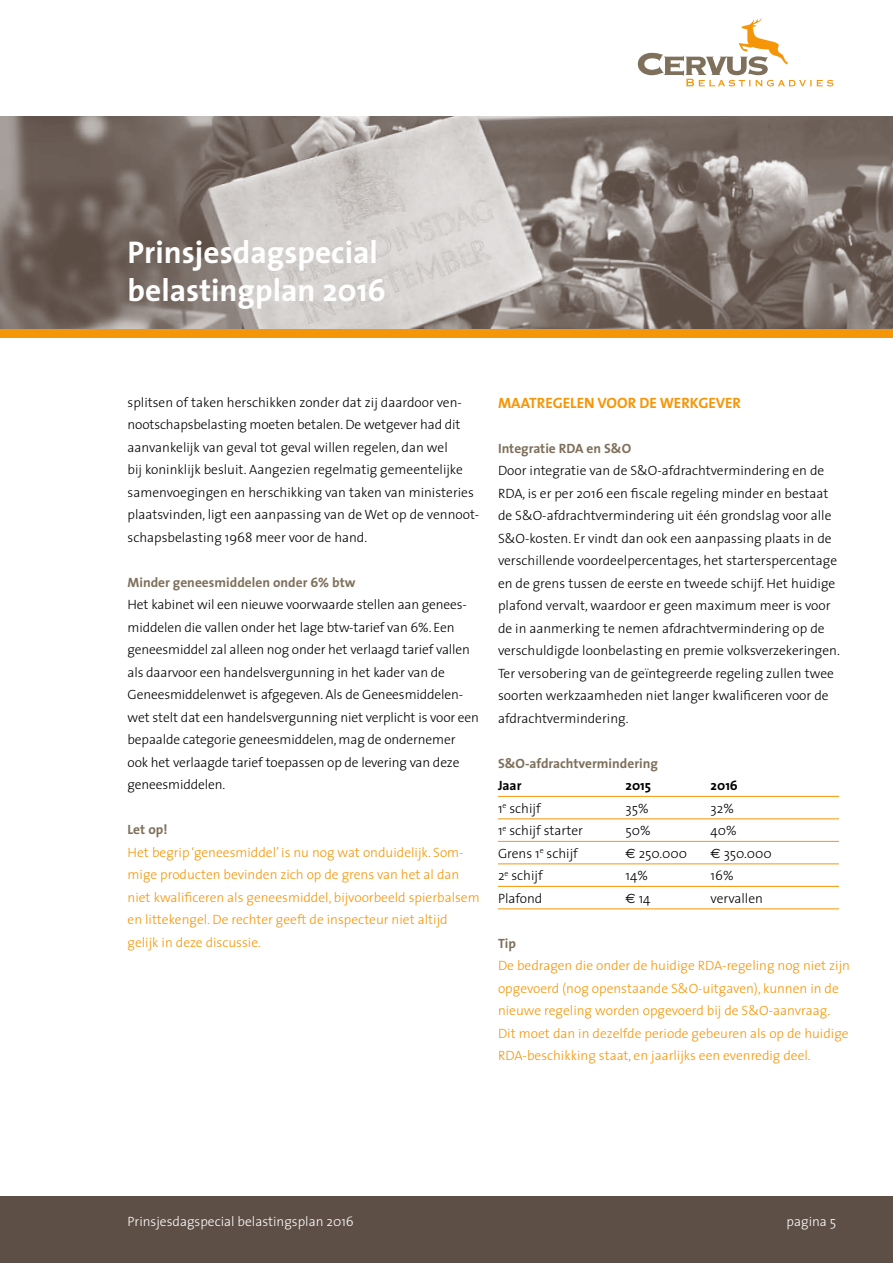
<style>
.page{position:relative;width:893px;height:1263px;background:#fff}
.page>*{position:absolute;margin:0;border:0;box-sizing:border-box;transform-origin:0 0}
.t1{font:700 31.5px/37.8px "The Sans";color:#fff}
.t2{font:700 15px "The Sans";color:#f49608}
.t3{font:300 13.5px/22.5px "The Sans";color:#000}
.t4{font:300 13.5px/22.5px "The Sans";color:#f49608}
.t5{font:700 13.5px "The Sans";color:#7f705c}
.t6{font:300 13.5px "The Sans";color:#fff}
.t7{font:700 13.5px "The Sans";color:#000}
.s1{font-family:"Euro Sans";font-weight:400}
</style>
<div class="page">
<svg style="left:638px;top:18px;width:195px;height:68px"></svg>
<img style="left:0;top:117px;width:893px;height:213px">
<div style="left:0;top:1196px;width:893px;height:67px;background:#5d4f46"></div>
<div style="left:0;top:330px;width:893px;height:8px;background:#f49608"></div>
<hr style="left:498px;top:796px;width:341px;height:1px;background:#f49608">
<hr style="left:498px;top:818px;width:341px;height:1px;background:#f49608">
<hr style="left:498px;top:841px;width:341px;height:1px;background:#f49608">
<hr style="left:498px;top:863px;width:341px;height:1px;background:#f49608">
<hr style="left:498px;top:886px;width:341px;height:1px;background:#f49608">
<hr style="left:498px;top:908px;width:341px;height:1px;background:#f49608">
<h1 class="t1" style="left:128px;top:233px;width:260px">Prinsjesdagspecial belastingplan 2016</h1>
<p class="t3" style="left:128px;top:391px;width:353px">splitsen of taken herschikken zonder dat zij daardoor ven&shy;nootschapsbelasting moeten betalen. De wetgever had dit aanvankelijk van geval tot geval willen regelen, dan wel<br>bij koninklijk besluit. Aangezien regelmatig gemeentelijke samenvoegingen en herschikking van taken van ministeries plaatsvinden, ligt een aanpassing van de Wet op de vennoot&shy;schapsbelasting 1968 meer voor de hand.</p>
<p class="t5" style="left:128px;top:571px;width:229px">Minder geneesmiddelen onder 6% btw</p>
<p class="t3" style="left:128px;top:593px;width:353px">Het kabinet wil een nieuwe voorwaarde stellen aan genees&shy;middelen die vallen onder het lage btw-tarief van 6%. Een geneesmiddel zal alleen nog onder het verlaagd tarief vallen als daarvoor een handelsvergunning in het kader van de Geneesmiddelenwet is afgegeven. Als de Geneesmiddelen&shy;wet stelt dat een handelsvergunning niet verplicht is voor een bepaalde categorie geneesmiddelen, mag de ondernemer ook het verlaagde tarief toepassen op de levering van deze geneesmiddelen.</p>
<p class="t5" style="left:128px;top:818px;width:41px">Let op!</p>
<p class="t4" style="left:128px;top:841px;width:354px">Het begrip ‘geneesmiddel’ is nu nog wat onduidelijk. Som&shy;mige producten bevinden zich op de grens van het al dan niet kwalificeren als geneesmiddel, bijvoorbeeld spierbalsem en littekengel. De rechter geeft de inspecteur niet altijd gelijk in deze discussie.</p>
<p class="t2" style="left:498px;top:390px;width:245px">MAATREGELEN VOOR DE WERKGEVER</p>
<p class="t5" style="left:498px;top:437px;width:135px">Integratie RDA en S&amp;O</p>
<p class="t3" style="left:498px;top:459px;width:343px">Door integratie van de S&amp;O-afdrachtvermindering en de RDA, is er per 2016 een fiscale regeling minder en bestaat de S&amp;O-afdrachtvermindering uit één grondslag voor alle S&amp;O-kosten. Er vindt dan ook een aanpassing plaats in de verschillende voordeelpercentages, het starterspercentage en de grens tussen de eerste en tweede schijf. Het huidige plafond vervalt, waardoor er geen maximum meer is voor de in aanmerking te nemen afdrachtvermindering op de verschuldigde loonbelasting en premie volksverzekeringen.<br>Ter versobering van de geïntegreerde regeling zullen twee soorten werkzaamheden niet langer kwalificeren voor de afdrachtvermindering.</p>
<p class="t5" style="left:498px;top:752px;width:161px">S&amp;O-afdrachtvermindering</p>
<p class="t7" style="left:498px;top:774px;width:25px">Jaar</p>
<p class="t7" style="left:626px;top:774px;width:27px">2015</p>
<p class="t7" style="left:711px;top:774px;width:29px">2016</p>
<p class="t3" style="left:498px;top:796px;width:44px">1<sup>e</sup> schijf</p>
<p class="t3" style="left:626px;top:796px;width:25px">35%</p>
<p class="t3" style="left:711px;top:796px;width:25px">32%</p>
<p class="t3" style="left:498px;top:819px;width:87px">1<sup>e</sup> schijf starter</p>
<p class="t3" style="left:626px;top:819px;width:27px">50%</p>
<p class="t3" style="left:711px;top:819px;width:28px">40%</p>
<p class="t3" style="left:498px;top:841px;width:81px">Grens 1<sup>e</sup> schijf</p>
<p class="t3" style="left:626px;top:841px;width:63px"><span class="s1">€</span> 250.000</p>
<p class="t3" style="left:711px;top:841px;width:63px"><span class="s1">€</span> 350.000</p>
<p class="t3" style="left:498px;top:864px;width:46px">2<sup>e</sup> schijf</p>
<p class="t3" style="left:626px;top:864px;width:24px">14%</p>
<p class="t3" style="left:711px;top:864px;width:25px">16%</p>
<p class="t3" style="left:498px;top:886px;width:46px">Plafond</p>
<p class="t3" style="left:626px;top:886px;width:26px"><span class="s1">€</span> 14</p>
<p class="t3" style="left:711px;top:886px;width:54px">vervallen</p>
<p class="t5" style="left:498px;top:932px;width:19px">Tip</p>
<p class="t4" style="left:498px;top:954px;width:354px">De bedragen die onder de huidige RDA-regeling nog niet zijn opgevoerd (nog openstaande S&amp;O-uitgaven), kunnen in de nieuwe regeling worden opgevoerd bij de S&amp;O-aanvraag.<br>Dit moet dan in dezelfde periode gebeuren als op de huidige RDA-beschikking staat, en jaarlijks een evenredig deel.</p>
<p class="t6" style="left:128px;top:1210px;width:228px">Prinsjesdagspecial belastingsplan 2016</p>
<p class="t6" style="left:787px;top:1210px;width:51px">pagina 5</p>
</div>
